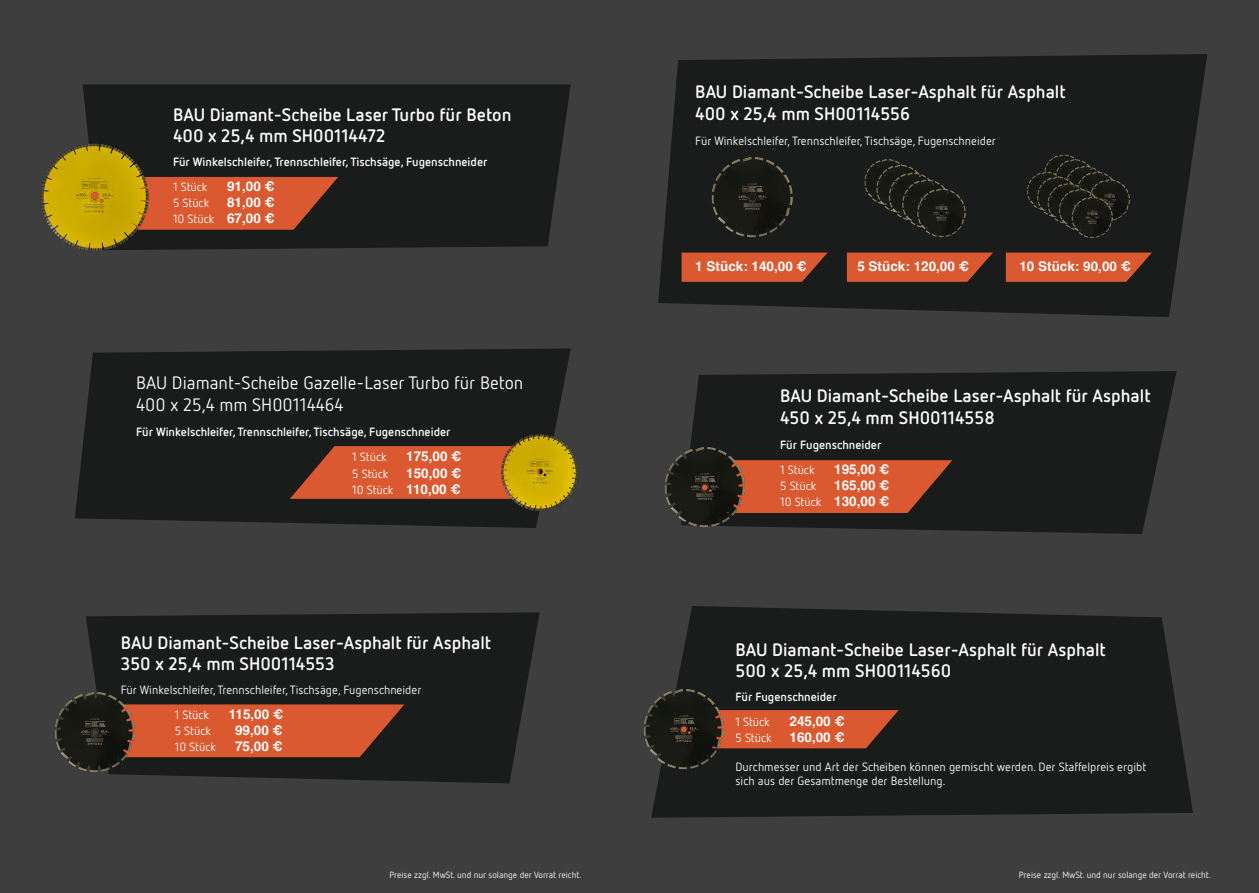
<style>
.page{position:relative;width:1259px;height:893px;background:#fff}
.page>*{position:absolute;margin:0;border:0;box-sizing:border-box;transform-origin:0 0}
.t1{font:700 18px "Netto OT";color:#fff}
.t2{font:18px "Netto OT";color:#fff}
.t3{font:700 13.5px "Helvetica";color:#fff}
.t4{font:12px "Netto OT";color:#fff}
.t5{font:700 12px "Netto OT";color:#fff}
.t6{font:9px "Netto OT";color:#fff}
.s1{font-family:"Helvetica";font-weight:700;font-size:13.5px}
</style>
<div class="page">
<div style="left:0;top:0;width:634px;height:893px;background:#3e3e3e"></div>
<div style="left:625px;top:0;width:634px;height:893px;background:#3e3e3e"></div>
<svg style="left:75px;top:348px;width:496px;height:180px;background:#1d1d1d"></svg>
<svg style="left:86px;top:612px;width:453px;height:171px;background:#1d1e1e"></svg>
<svg style="left:658px;top:54px;width:549px;height:263px;background:#1e1f1f"></svg>
<svg style="left:690px;top:371px;width:486px;height:163px;background:#1d1e1e"></svg>
<svg style="left:651px;top:606px;width:542px;height:212px;background:#1d1e1e"></svg>
<div style="left:83px;top:84px;width:488px;height:166px;background:#1a1b1b"></div>
<svg style="left:290px;top:446px;width:209px;height:53px;background:#c4522d"></svg>
<img style="left:499px;top:432px;width:79px;height:81px">
<svg style="left:136px;top:704px;width:268px;height:53px;background:#c8532e"></svg>
<img style="left:711px;top:155px;width:83px;height:83px">
<img style="left:861px;top:154px;width:110px;height:89px">
<img style="left:1020px;top:149px;width:116px;height:94px">
<svg style="left:746px;top:460px;width:206px;height:53px;background:#c5522d"></svg>
<img style="left:55px;top:691px;width:81px;height:83px">
<img style="left:665px;top:445px;width:81px;height:83px">
<svg style="left:725px;top:710px;width:173px;height:38px;background:#c8532e"></svg>
<img style="left:644px;top:688px;width:81px;height:83px">
<svg style="left:681px;top:253px;width:146px;height:29px;background:#c7532e"></svg>
<svg style="left:847px;top:253px;width:146px;height:29px;background:#c7532d"></svg>
<svg style="left:1006px;top:253px;width:146px;height:29px;background:#c7532d"></svg>
<svg style="left:150px;top:177px;width:188px;height:53px;background:#c2512d"></svg>
<img style="left:41px;top:141px;width:109px;height:110px">
<p class="t1" style="left:173px;top:103px;width:340px">BAU Diamant-Scheibe Laser Turbo für Beton</p>
<p class="t1" style="left:173px;top:125px;width:214px">400 x 25,4 mm SH00114472</p>
<p class="t5" style="left:173px;top:154px;width:316px">Für Winkelschleifer, Trennschleifer, Tischsäge, Fugenschneider</p>
<p class="t4" style="left:173px;top:179px;width:36px">1 Stück</p>
<p class="t3" style="left:227px;top:178px;width:49px">91,00 €</p>
<p class="t4" style="left:173px;top:196px;width:38px">5 Stück</p>
<p class="t3" style="left:227px;top:194px;width:49px">81,00 €</p>
<p class="t4" style="left:173px;top:212px;width:103px">10 Stück <span class="s1">67,00 €</span></p>
<p class="t2" style="left:136px;top:372px;width:389px">BAU Diamant-Scheibe Gazelle-Laser Turbo für Beton</p>
<p class="t2" style="left:136px;top:394px;width:209px">400 x 25,4 mm SH00114464</p>
<p class="t5" style="left:136px;top:424px;width:316px">Für Winkelschleifer, Trennschleifer, Tischsäge, Fugenschneider</p>
<p class="t4" style="left:352px;top:450px;width:36px">1 Stück</p>
<p class="t3" style="left:406px;top:448px;width:57px">175,00 €</p>
<p class="t4" style="left:352px;top:466px;width:38px">5 Stück</p>
<p class="t3" style="left:406px;top:465px;width:57px">150,00 €</p>
<p class="t4" style="left:352px;top:482px;width:110px">10 Stück <span class="s1">110,00 €</span></p>
<p class="t1" style="left:121px;top:631px;width:372px">BAU Diamant-Scheibe Laser-Asphalt für Asphalt</p>
<p class="t1" style="left:121px;top:652px;width:216px">350 x 25,4 mm SH00114553</p>
<p class="t4" style="left:121px;top:682px;width:302px">Für Winkelschleifer, Trennschleifer, Tischsäge, Fugenschneider</p>
<p class="t4" style="left:175px;top:707px;width:36px">1 Stück</p>
<p class="t3" style="left:229px;top:706px;width:56px">115,00 €</p>
<p class="t4" style="left:175px;top:723px;width:38px">5 Stück</p>
<p class="t3" style="left:235px;top:722px;width:49px">99,00 €</p>
<p class="t4" style="left:175px;top:740px;width:43px">10 Stück</p>
<p class="t3" style="left:235px;top:738px;width:49px">75,00 €</p>
<p class="t1" style="left:695px;top:80px;width:372px">BAU Diamant-Scheibe Laser-Asphalt für Asphalt</p>
<p class="t1" style="left:695px;top:102px;width:216px">400 x 25,4 mm SH00114556</p>
<p class="t4" style="left:695px;top:133px;width:302px">Für Winkelschleifer, Trennschleifer, Tischsäge, Fugenschneider</p>
<p class="t3" style="left:695px;top:258px;width:113px">1 Stück: 140,00 €</p>
<p class="t3" style="left:857px;top:258px;width:113px">5 Stück: 120,00 €</p>
<p class="t3" style="left:1019px;top:258px;width:113px">10 Stück: 90,00 €</p>
<p class="t1" style="left:780px;top:384px;width:372px">BAU Diamant-Scheibe Laser-Asphalt für Asphalt</p>
<p class="t1" style="left:780px;top:406px;width:216px">450 x 25,4 mm SH00114558</p>
<p class="t5" style="left:780px;top:437px;width:103px">Für Fugenschneider</p>
<p class="t4" style="left:780px;top:462px;width:36px">1 Stück</p>
<p class="t3" style="left:834px;top:461px;width:57px">195,00 €</p>
<p class="t4" style="left:780px;top:479px;width:38px">5 Stück</p>
<p class="t3" style="left:834px;top:477px;width:57px">165,00 €</p>
<p class="t4" style="left:780px;top:495px;width:111px">10 Stück <span class="s1">130,00 €</span></p>
<p class="t1" style="left:735px;top:638px;width:372px">BAU Diamant-Scheibe Laser-Asphalt für Asphalt</p>
<p class="t1" style="left:735px;top:659px;width:217px">500 x 25,4 mm SH00114560</p>
<p class="t5" style="left:735px;top:689px;width:103px">Für Fugenschneider</p>
<p class="t4" style="left:735px;top:714px;width:36px">1 Stück</p>
<p class="t3" style="left:789px;top:713px;width:57px">245,00 €</p>
<p class="t4" style="left:735px;top:730px;width:38px">5 Stück</p>
<p class="t3" style="left:789px;top:729px;width:57px">160,00 €</p>
<p class="t4" style="left:735px;top:759px;width:412px">Durchmesser und Art der Scheiben können gemischt werden. Der Staffelpreis ergibt</p>
<p class="t4" style="left:735px;top:774px;width:211px">sich aus der Gesamtmenge der Bestellung.</p>
<p class="t6" style="left:389px;top:869px;width:193px">Preise zzgl. MwSt. und nur solange der Vorrat reicht.</p>
<p class="t6" style="left:1019px;top:869px;width:193px">Preise zzgl. MwSt. und nur solange der Vorrat reicht.</p>
</div>
